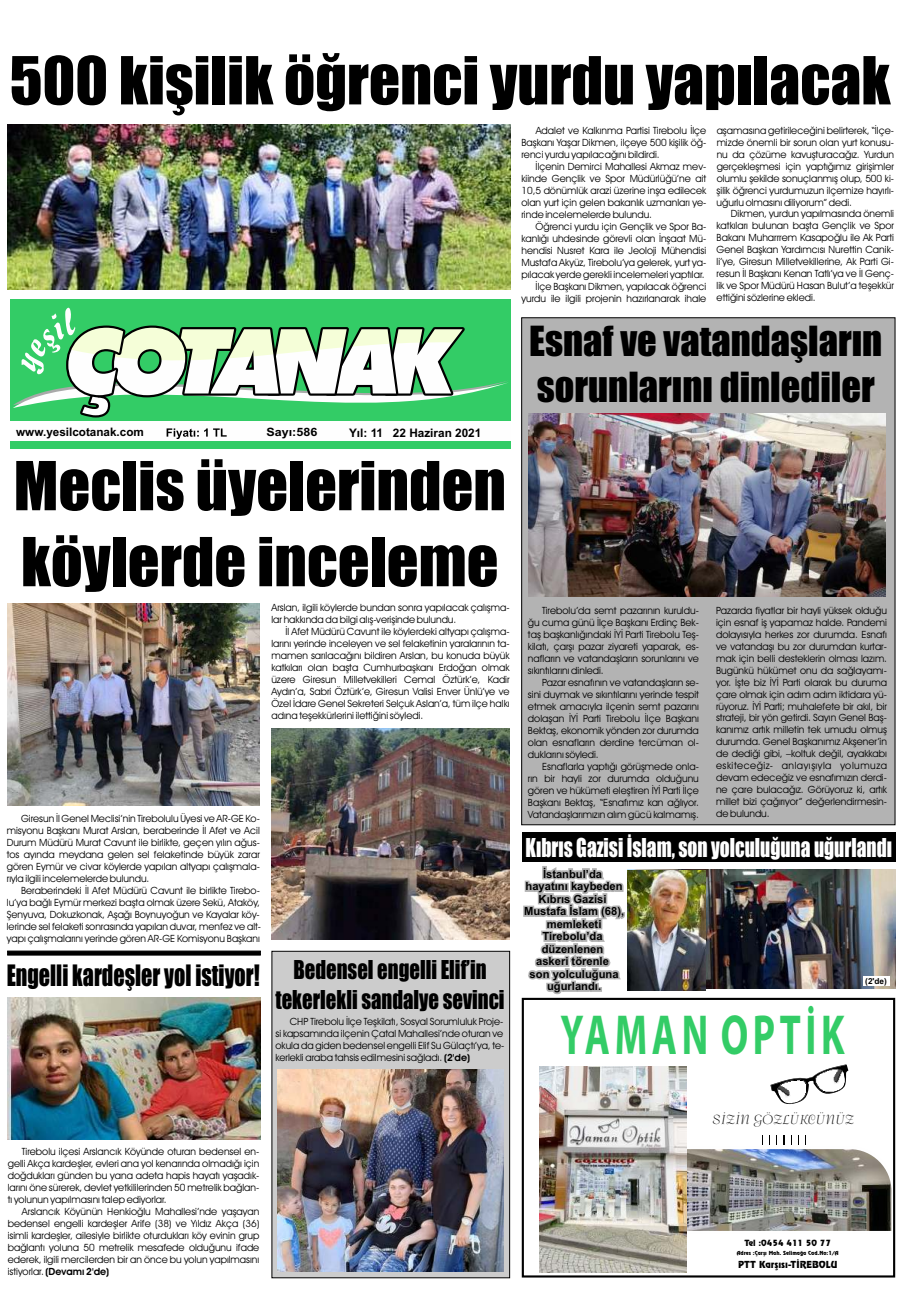
<style>
.page{position:relative;width:908px;height:1304px;background:#fff}
.page>*{position:absolute;margin:0;border:0;box-sizing:border-box;transform-origin:0 0}
.t1{font:62.3px/76px "Impact";color:#000}
.t2{font:61.1px "Impact";color:#000}
.t3{font:700 56.7px "Myriad Pro";letter-spacing:.12em;color:#3c6;scale:.68 1}
.t4{font:38.3px/46.8px "Impact";color:#000}
.t5{font:27.2px "Impact";color:#000;scale:.81 1}
.t6{font:24px/29.3px "Impact";color:#000;text-align:center;scale:.86 1}
.t7{font:24px "Impact";color:#fff;scale:.81 1}
.t8{font:13.1px "Bernhard Tango BT";color:#000}
.t9{font:700 11.8px "Arial";color:#000}
.t10{font:700 11.7px "Arial";color:#000}
.t11{font:700 11.5px "Arial";color:#000;scale:1.09 1}
.t12{font:700 11.2px/12.5px "Arial";color:#000;text-align:center}
.t13{font:10px/12px "Avant Garde IT Cby BT";color:#000;text-align:justify}
.t14{font:9.6px "Revue BT";color:#000}
.t15{font:8.4px "Revue BT";color:#000}
.t16{font:700 8.3px "Arial";color:#000}
.t17{font:5.5px "Revue BT";color:#000}
.s1{font-weight:600}
</style>
<div class="page">
<img style="left:685px;top:1145px;width:210px;height:90px">
<div style="left:521px;top:998px;width:373px;height:279px;border:2px solid #000"></div>
<img style="left:539px;top:1067px;width:146px;height:205px">
<svg style="left:770px;top:1064px;width:78px;height:40px"></svg>
<div style="left:10px;top:299px;width:500px;height:150px;background:#3c6"></div>
<div style="left:10px;top:422px;width:500px;height:19px;background:#fefefe"></div>
<svg style="left:13px;top:307px;width:495px;height:132px"></svg>
<img style="left:7px;top:603px;width:252px;height:202px">
<img style="left:271px;top:728px;width:238px;height:211px">
<img style="left:7px;top:124px;width:503px;height:165px">
<div style="left:521px;top:317px;width:374px;height:508px;background:#b3b3b3"></div>
<img style="left:528px;top:413px;width:356px;height:184px">
<div style="left:271px;top:951px;width:239px;height:327px;background:#ccc"></div>
<img style="left:277px;top:1069px;width:226px;height:203px">
<div style="left:522px;top:832px;width:373px;height:30px;background:#000"></div>
<svg style="left:523px;top:866px;width:101px;height:128px"></svg>
<img style="left:705px;top:870px;width:189px;height:119px">
<img style="left:627px;top:870px;width:78px;height:120px">
<div style="left:862px;top:976px;width:26px;height:9px;background:#fff"></div>
<img style="left:7px;top:998px;width:253px;height:141px">
<svg style="left:7px;top:950px;width:254px;height:6px;background:#2a2a2a"></svg>
<h2 class="t2" style="left:10px;top:56px;width:881px">500 kişilik öğrenci yurdu yapılacak</h2>
<p class="t13" style="left:521px;top:126px;width:186px;text-indent:14px">Adalet ve Kalkınma Partisi Tirebolu İlçe Başkanı Yaşar Dikmen, ilçeye 500 kişilik öğ&shy;renci yurdu yapılacağını bildirdi.</p>
<p class="t13" style="left:521px;top:162px;width:186px;text-indent:14px">İlçenin Demirci Mahallesi Akmaz mev&shy;kiinde Gençlik ve Spor Müdürlüğü’ne ait 10,5 dönümlük arazi üzerine inşa edilecek olan yurt için gelen bakanlık uzmanları ye&shy;rinde incelemelerde bulundu.</p>
<p class="t13" style="left:521px;top:222px;width:186px;text-align:right">Öğrenci yurdu için Gençlik ve Spor Ba&shy;kanlığı uhdesinde görevli olan İnşaat Mü&shy;hendisi Nusret Kara ile Jeoloji Mühendisi Mustafa Akyüz, Tirebolu’ya gelerek, yurt ya&shy;pılacak yerde gerekli incelemeleri yaptılar.<br>İlçe Başkanı Dikmen, yapılacak öğrenci yurdu ile ilgili projenin hazırlanarak ihale</p>
<p class="t13" style="left:716px;top:125px;width:179px">aşamasına getirileceğini belirterek, “İlçe&shy;mizde önemli bir sorun olan yurt konusu&shy;nu da çözüme kavuşturacağız. Yurdun gerçekleşmesi için yaptığımız girişimler olumlu şekilde sonuçlanmış olup, 500 ki&shy;şilik öğrenci yurdumuzun ilçemize hayırlı&shy;uğurlu olmasını diliyorum” dedi.</p>
<p class="t13" style="left:716px;top:209px;width:179px;text-indent:14px">Dikmen, yurdun yapılmasında önemli katkıları bulunan başta Gençlik ve Spor Bakanı Muharrrem Kasapoğlu ile Ak Parti Genel Başkan Yardımcısı Nurettin Canik&shy;li’ye, Giresun Milletvekillerine, Ak Parti Gi&shy;resun İl Başkanı Kenan Tatlı’ya ve İl Genç&shy;lik ve Spor Müdürü Hasan Bulut’a teşekkür ettiğini sözlerine ekledi.</p>
<h3 class="t4" style="left:529px;top:319px;width:354px">Esnaf ve vatandaşların sorunlarını dinlediler</h3>
<p class="t10" style="left:16px;top:428px;width:129px">www.yesilcotanak.com</p>
<p class="t11" style="left:266px;top:428px;width:48px">Sayı:586</p>
<p class="t9" style="left:349px;top:428px;width:134px">Yıl: 11 22 Haziran 2021</p>
<h1 class="t1" style="left:14px;top:451px;width:493px">Meclis üyelerinden köylerde inceleme</h1>
<p class="t13" style="left:271px;top:602px;width:239px">Arslan, ilgili köylerde bundan sonra yapılacak çalışma&shy;lar hakkında da bilgi alış-verişinde bulundu.</p>
<p class="t13" style="left:271px;top:626px;width:240px;text-indent:14px">İl Afet Müdürü Cavunt ile köylerdeki altyapı çalışma&shy;larını yerinde inceleyen ve sel felaketinin yaralarının ta&shy;mamen sarılacağını bildiren Arslan, bu konuda büyük katkıları olan başta Cumhurbaşkanı Erdoğan olmak üzere Giresun Milletvekilleri Cemal Öztürk’e, Kadir Aydın’a, Sabri Öztürk’e, Giresun Valisi Enver Ünlü’ye ve Özel İdare Genel Sekreteri Selçuk Aslan’a, tüm ilçe halkı adına teşekkürlerini ilettiğini söyledi.</p>
<p class="t13" style="left:7px;top:813px;width:254px;text-indent:14px">Giresun İl Genel Meclisi’nin Tirebolulu Üyesi ve AR-GE Ko&shy;misyonu Başkanı Murat Arslan, beraberinde İl Afet ve Acil Durum Müdürü Murat Cavunt ile birlikte, geçen yılın ağus&shy;tos ayında meydana gelen sel felaketinde büyük zarar gören Eymür ve civar köylerde yapılan altyapı çalışmala&shy;rıyla ilgili incelemelerde bulundu.</p>
<p class="t13" style="left:7px;top:885px;width:256px;text-align:left;text-indent:14px">Beraberindeki İl Afet Müdürü Cavunt ile birlikte Tirebo&shy;lu’ya bağlı Eymür merkezi başta olmak üzere Sekü, Ataköy, Şenyuva, Dokuzkonak, Aşağı Boynuyoğun ve Kayalar köy&shy;lerinde sel felaketi sonrasında yapılan duvar, menfez ve alt&shy;yapı çalışmalarını yerinde gören AR-GE Komisyonu Başkanı</p>
<h3 class="t5" style="left:7px;top:964px;width:314px">Engelli kardeşler yol istiyor!</h3>
<h3 class="t6" style="left:275px;top:956px;width:268px">Bedensel engelli Elif’in tekerlekli sandalye sevinci</h3>
<p class="t13" style="left:275px;top:1016px;width:230px;text-indent:14px">CHP Tirebolu İlçe Teşkilatı, Sosyal Sorumluluk Proje&shy;si kapsamında ilçenin Çatal Mahallesi’nde oturan ve okula da giden bedensel engelli Elif Su Gülaçtı’ya, te&shy;kerlekli araba tahsis edilmesini sağladı. <span class="s1">(2'de)</span></p>
<p class="t13" style="left:527px;top:606px;width:172px;text-indent:14px">Tirebolu’da semt pazarının kuruldu&shy;ğu cuma günü İlçe Başkanı Erdinç Bek&shy;taş başkanlığındaki İYİ Parti Tirebolu Teş&shy;kilatı, çarşı pazar ziyareti yaparak, es&shy;nafların ve vatandaşların sorunlarını ve sıkıntılarını dinledi.</p>
<p class="t13" style="left:527px;top:678px;width:172px;text-indent:14px">Pazar esnafının ve vatandaşların se&shy;sini duymak ve sıkıntılarını yerinde tespit etmek amacıyla ilçenin semt pazarını dolaşan İYİ Parti Tirebolu İlçe Başkanı Bektaş, ekonomik yönden zor durumda olan esnafların derdine tercüman ol&shy;duklarını söyledi.</p>
<p class="t13" style="left:527px;top:762px;width:172px;text-indent:14px">Esnaflarla yaptığı görüşmede onla&shy;rın bir hayli zor durumda olduğunu gören ve hükümeti eleştiren İYİ Parti İlçe Başkanı Bektaş, “Esnafımız kan ağlıyor.<br>Vatandaşlarımızın alım gücü kalmamış.</p>
<p class="t13" style="left:715px;top:605px;width:172px">Pazarda fiyatlar bir hayli yüksek olduğu için esnaf iş yapamaz halde. Pandemi dolayısıyla herkes zor durumda. Esnafı ve vatandaşı bu zor durumdan kurtar&shy;mak için belli desteklerin olması lazım.<br>Bugünkü hükümet onu da sağlayamı&shy;yor. İşte biz İYİ Parti olarak bu duruma çare olmak için adım adım iktidara yü&shy;rüyoruz. İYİ Parti; muhalefete bir akıl, bir strateji, bir yön getirdi. Sayın Genel Baş&shy;kanımız artık milletin tek umudu olmuş durumda. Genel Başkanımız Akşener’in de dediği gibi, –koltuk değil, ayakkabı eskiteceğiz- anlayışıyla yolumuza devam edeceğiz ve esnafımızın derdi&shy;ne çare bulacağız. Görüyoruz ki, artık millet bizi çağırıyor” değerlendirmesin&shy;de bulundu.</p>
<h3 class="t7" style="left:525px;top:838px;width:454px">Kıbrıs Gazisi İslam, son yolculuğuna uğurlandı</h3>
<p class="t12" style="left:524px;top:869px;width:102px">İstanbul’da hayatını kaybeden<br>Kıbrıs Gazisi<br>Mustafa İslam (68), memleketi<br>Tirebolu’da düzenlenen<br>askeri törenle<br>son yolculuğuna uğurlandı.</p>
<p class="t16" style="left:864px;top:977px;width:23px">(2'de)</p>
<h3 class="t3" style="left:560px;top:1012px;width:419px">YAMAN OPTİK</h3>
<p class="t13" style="left:8px;top:1146px;width:253px;text-indent:14px">Tirebolu ilçesi Arslancık Köyünde oturan bedensel en&shy;gelli Akça kardeşler, evleri ana yol kenarında olmadığı için doğdukları günden bu yana adeta hapis hayatı yaşadık&shy;larını öne sürerek, devlet yetkililerinden 50 metrelik bağlan&shy;tı yolunun yapılmasını talep ediyorlar.</p>
<p class="t13" style="left:8px;top:1206px;width:253px;text-indent:14px">Arslancık Köyünün Henkioğlu Mahallesi’nde yaşayan bedensel engelli kardeşler Arife (38) ve Yıldız Akça (36) isimli kardeşler, ailesiyle birlikte oturdukları köy evinin grup bağlantı yoluna 50 metrelik mesafede olduğunu ifade ederek, ilgili mercilerden bir an önce bu yolun yapılmasını istiyorlar. <span class="s1">(Devamı 2'de)</span></p>
<h3 class="t8" style="left:712px;top:1114px;width:143px">SİZİN GÖZLÜKCÜNÜZ</h3>
<p class="t15" style="left:744px;top:1240px;width:88px">Tel :0454 411 50 77</p>
<p class="t17" style="left:736px;top:1251px;width:103px">Adres :Çarşı Mah. Selimağa Cad.No:1/A</p>
<p class="t14" style="left:737px;top:1261px;width:101px">PTT Karşısı-TİREBOLU</p>
</div>
